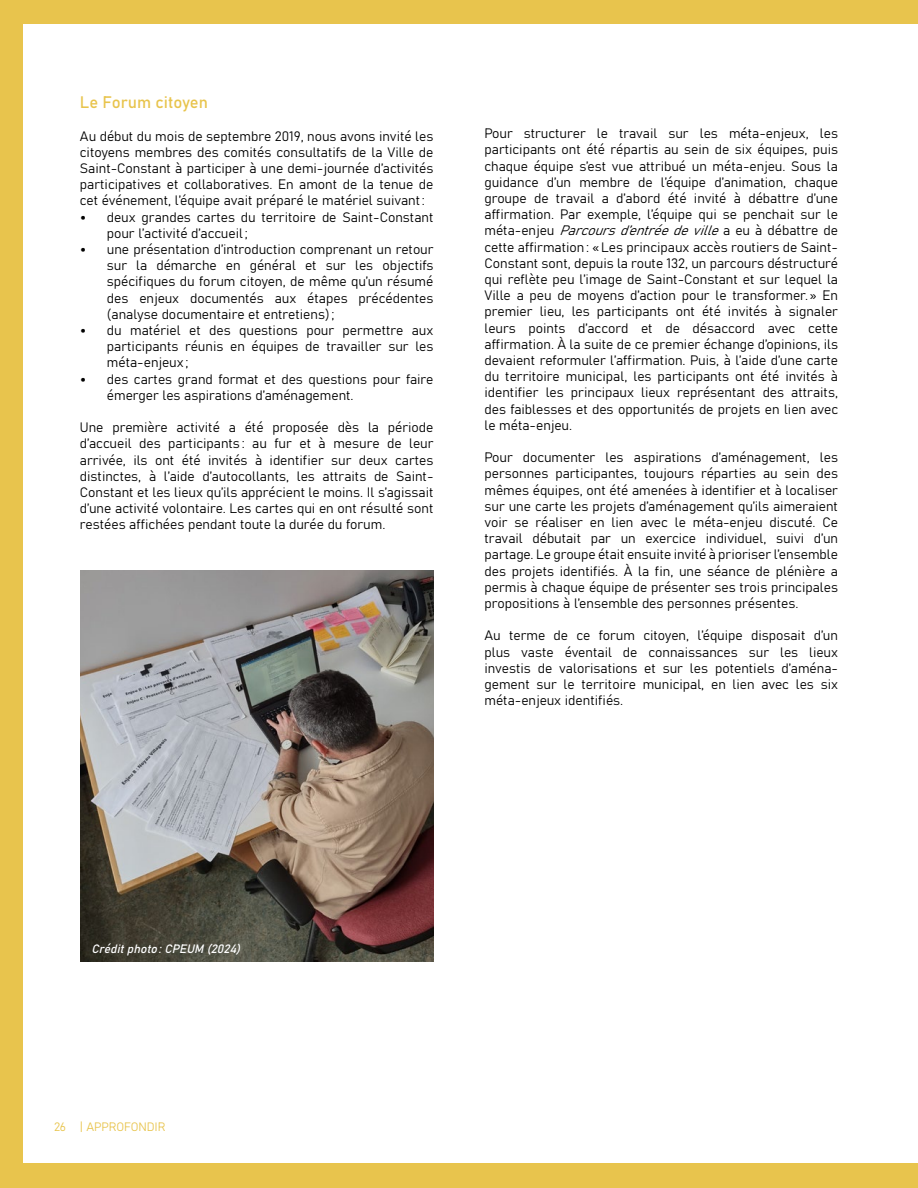
<style>
.page{position:relative;width:918px;height:1188px;background:#fff}
.page>*{position:absolute;margin:0;border:0;box-sizing:border-box;transform-origin:0 0}
.t1{font:16.5px "Bahnschrift";color:#e8c44d}
.t2{font:13.5px/16.2px "Bahnschrift";color:#000;text-align:justify}
.t3{font:italic 12px "Bahnschrift";color:#fff}
.t4{font:12px "Bahnschrift";letter-spacing:-.01em;color:#e8c44d}
.s1{font-family:"Calibri";font-weight:300}
.s2{font-style:italic}
</style>
<div class="page">
<div style="left:17px;top:0;width:901px;height:24px;background:#e8c44d"></div>
<div style="left:17px;top:1164px;width:901px;height:24px;background:#e8c44d"></div>
<div style="left:0;top:0;width:23px;height:1188px;background:#e8c44d"></div>
<img style="left:80px;top:571px;width:353px;height:390px">
<p class="t1" style="left:80px;top:90px;width:130px">Le Forum citoyen</p>
<p class="t2" style="left:80px;top:127px;width:355px">Au début du mois de septembre 2019, nous avons invité les citoyens membres des comités consultatifs de la Ville de Saint-Constant à participer à une demi-journée d’activités participatives et collaboratives. En amont de la tenue de cet événement, l’équipe avait préparé le matériel suivant:</p>
<p class="t2" style="left:107px;top:208px;width:328px;text-indent:-27px"><span class="s1">•</span> deux grandes cartes du territoire de Saint-Constant pour l’activité d’accueil;</p>
<p class="t2" style="left:107px;top:240px;width:328px;text-indent:-27px"><span class="s1">•</span> une présentation d’introduction comprenant un retour sur la démarche en général et sur les objectifs spécifiques du forum citoyen, de même qu’un résumé des enjeux documentés aux étapes précédentes (analyse documentaire et entretiens);</p>
<p class="t2" style="left:107px;top:321px;width:328px;text-indent:-27px"><span class="s1">•</span> du matériel et des questions pour permettre aux participants réunis en équipes de travailler sur les méta-enjeux;</p>
<p class="t2" style="left:107px;top:370px;width:328px;text-indent:-27px"><span class="s1">•</span> des cartes grand format et des questions pour faire émerger les aspirations d’aménagement.</p>
<p class="t2" style="left:80px;top:418px;width:355px">Une première activité a été proposée dès la période d’accueil des participants: au fur et à mesure de leur arrivée, ils ont été invités à identifier sur deux cartes distinctes, à l’aide d’autocollants, les attraits de Saint-Constant et les lieux qu’ils apprécient le moins. Il s’agissait d’une activité volontaire. Les cartes qui en ont résulté sont restées affichées pendant toute la durée du forum.</p>
<p class="t2" style="left:485px;top:124px;width:355px">Pour structurer le travail sur les méta-enjeux, les participants ont été répartis au sein de six équipes, puis chaque équipe s’est vue attribué un méta-enjeu. Sous la guidance d’un membre de l’équipe d’animation, chaque groupe de travail a d’abord été invité à débattre d’une affirmation. Par exemple, l’équipe qui se penchait sur le m é t a - e n j e u <span class="s2">Parcoursd’entréedeville</span>a e u à d é b a t t re d e cette affirmation: «Les principaux accès routiers de Saint-Constant sont, depuis la route 132, un parcours déstructuré qui reflète peu l’image de Saint-Constant et sur lequel la Ville a peu de moyens d’action pour le transformer.» En premier lieu, les participants ont été invités à signaler leurs points d’accord et de désaccord avec cette affirmation. À la suite de ce premier échange d’opinions, ils devaient reformuler l’affirmation. Puis, à l’aide d’une carte du territoire municipal, les participants ont été invités à identifier les principaux lieux représentant des attraits, des faiblesses et des opportunités de projets en lien avec le méta-enjeu.</p>
<p class="t2" style="left:485px;top:448px;width:355px">Pour documenter les aspirations d’aménagement, les personnes participantes, toujours réparties au sein des mêmes équipes, ont été amenées à identifier et à localiser sur une carte les projets d’aménagement qu’ils aimeraient voir se réaliser en lien avec le méta-enjeu discuté. Ce travail débutait par un exercice individuel, suivi d’un partage. Le groupe était ensuite invité à prioriser l’ensemble des projets identifiés. À la fin, une séance de plénière a permis à chaque équipe de présenter ses trois principales propositions à l’ensemble des personnes présentes.</p>
<p class="t2" style="left:485px;top:627px;width:355px">Au terme de ce forum citoyen, l’équipe disposait d’un plus vaste éventail de connaissances sur les lieux investis de valorisations et sur les potentiels d’aména&shy;gement sur le territoire municipal, en lien avec les six méta-enjeux identifiés.</p>
<p class="t3" style="left:91px;top:940px;width:154px">Créditphoto:CPEUM (2024)</p>
<p class="t4" style="left:54px;top:1117px;width:113px">26 | APPROFONDIR</p>
</div>
